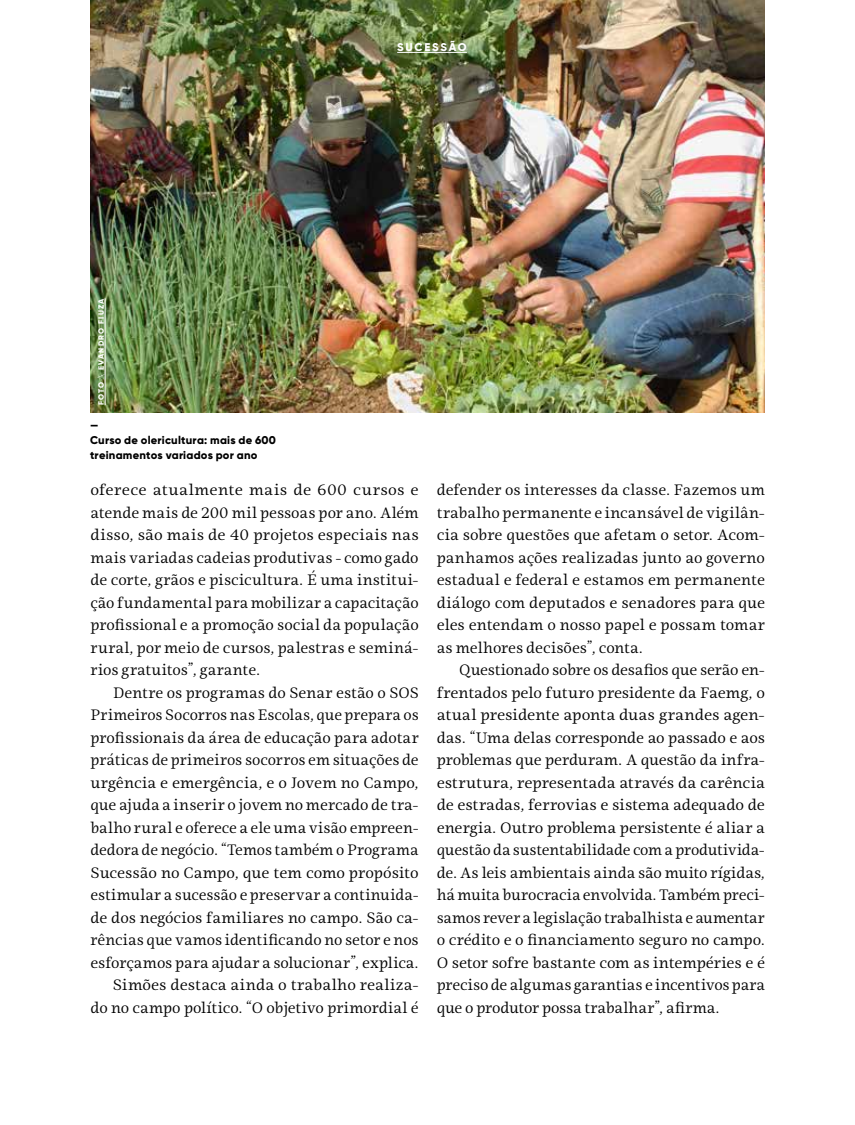
<style>
.page{position:relative;width:855px;height:1125px;background:#fff}
.page>*{position:absolute;margin:0;border:0;box-sizing:border-box;transform-origin:0 0}
.t1{font:15px/22.5px "Ninfa Serif";letter-spacing:-.005em;color:#000;text-align:justify}
.t2{font:800 11.25px/15px "Gilroy";letter-spacing:.02em;color:#000}
.t3{font:800 11.25px "Gilroy";letter-spacing:.155em;color:#fff}
.t4{font:800 7.65px "Gilroy";letter-spacing:.155em;color:#fff}
</style>
<div class="page">
<img style="left:90px;top:0;width:675px;height:412px">
<hr style="left:397px;top:52px;width:70px;height:1px;background:#fff">
<hr style="left:105px;top:298px;width:1px;height:107px;background:#fff">
<p class="t4" style="left:97px;top:405px;width:108px;rotate:-90deg">FOTO \ EVANDRO FIUZA</p>
<p class="t2" style="left:90px;top:417px;width:188px">—<br>Curso de olericultura: mais de 600 treinamentos variados por ano</p>
<p class="t3" style="left:397px;top:40px;width:71px">SUCESSÃO</p>
<p class="t1" style="left:90px;top:479px;width:330px">oferece atualmente mais de 600 cursos e atende mais de 200 mil pessoas por ano. Além disso, são mais de 40 projetos especiais nas mais variadas cadeias produtivas - como gado de corte, grãos e piscicultura. É uma institui&shy;ção fundamental para mobilizar a capacitação profissional e a promoção social da população rural, por meio de cursos, palestras e seminá&shy;rios gratuitos”, garante.</p>
<p class="t1" style="left:90px;top:681px;width:330px;text-align:right">Dentre os programas do Senar estão o SOS Primeiros Socorros nas Escolas, que prepara os profissionais da área de educação para adotar práticas de primeiros socorros em situações de urgência e emergência, e o Jovem no Campo, que ajuda a inserir o jovem no mercado de tra&shy;balho rural e oferece a ele uma visão empreen&shy;dedora de negócio. “Temos também o Programa Sucessão no Campo, que tem como propósito estimular a sucessão e preservar a continuida&shy;de dos negócios familiares no campo. São ca&shy;rências que vamos identificando no setor e nos esforçamos para ajudar a solucionar”, explica.<br>Simões destaca ainda o trabalho realiza-<br>do no campo político. “O objetivo primordial é</p>
<p class="t1" style="left:437px;top:479px;width:330px">defender os interesses da classe. Fazemos um trabalho permanente e incansável de vigilân&shy;cia sobre questões que afetam o setor. Acom&shy;panhamos ações realizadas junto ao governo estadual e federal e estamos em permanente diálogo com deputados e senadores para que eles entendam o nosso papel e possam tomar as melhores decisões”, conta.</p>
<p class="t1" style="left:437px;top:659px;width:330px;text-indent:23px">Questionado sobre os desafios que serão en&shy;frentados pelo futuro presidente da Faemg, o atual presidente aponta duas grandes agen&shy;das. “Uma delas corresponde ao passado e aos problemas que perduram. A questão da infra&shy;estrutura, representada através da carência de estradas, ferrovias e sistema adequado de energia. Outro problema persistente é aliar a questão da sustentabilidade com a produtivida&shy;de. As leis ambientais ainda são muito rígidas, há muita burocracia envolvida. Também preci&shy;samos rever a legislação trabalhista e aumentar o crédito e o financiamento seguro no campo.<br>O setor sofre bastante com as intempéries e é preciso de algumas garantias e incentivos para que o produtor possa trabalhar”, afirma.</p>
</div>
